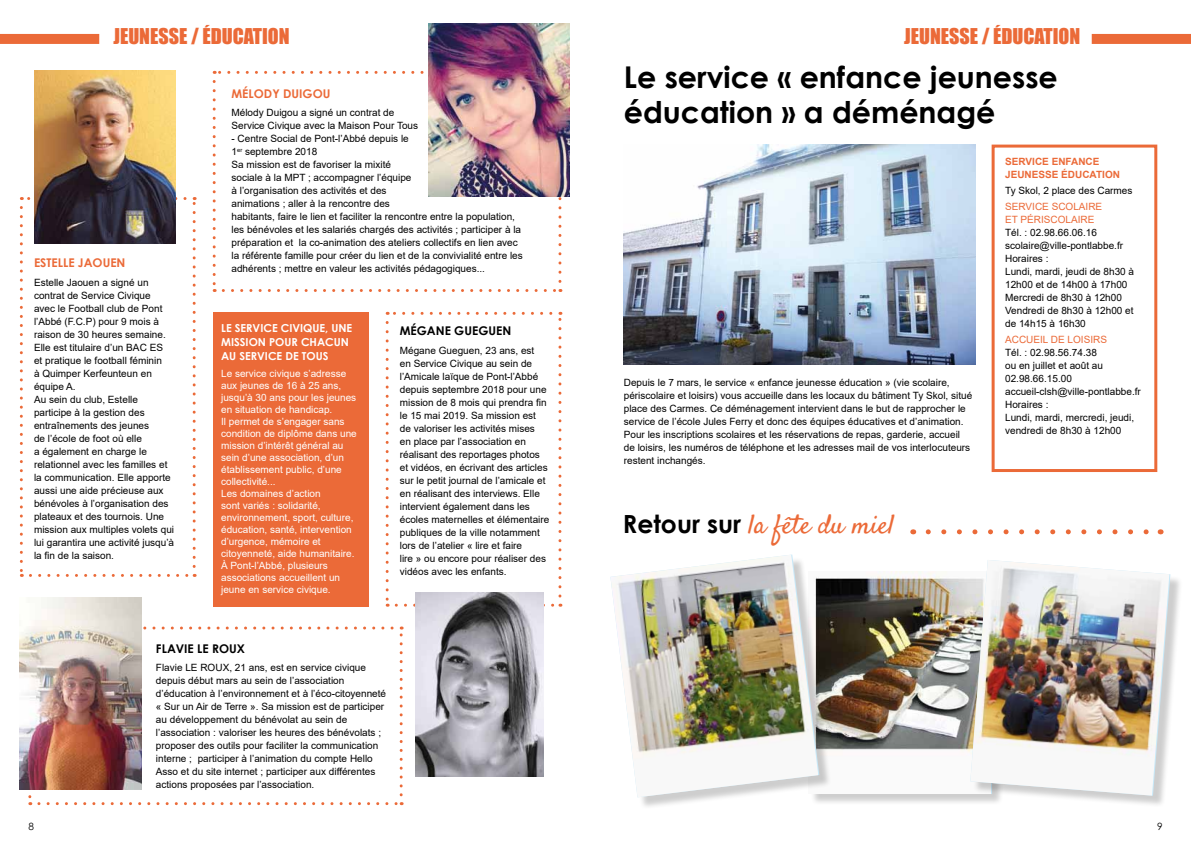
<style>
.page{position:relative;width:1191px;height:842px;background:#fff}
.page>*{position:absolute;margin:0;border:0;box-sizing:border-box;transform-origin:0 0}
.t1{font:700 30px/35px "Century Gothic";color:#000}
.t2{font:27px "Satisfy";color:#eb6a38}
.t3{font:20px "Impact";color:#eb6a38}
.t4{font:700 12px "Century Gothic";color:#eb6a38}
.t5{font:700 12px "Century Gothic";color:#000}
.t6{font:700 11px/14px "Century Gothic";color:#fff}
.t7{font:10px/13px "Arial";color:#000}
.t8{font:10px/12px "Arial";color:#fff}
.t9{font:10px/13px "Arial";color:#eb6a38}
.t10{font:700 10px/13px "Arial";color:#eb6a38}
.t11{font:10px "Century Gothic";color:#000}
.s1{font-family:"Century Gothic";font-weight:700;font-size:25px;color:#000}
</style>
<div class="page">
<svg style="left:28px;top:789px;width:3px;height:16px"></svg>
<svg style="left:39px;top:802px;width:363px;height:3px"></svg>
<svg style="left:400px;top:626px;width:3px;height:169px"></svg>
<svg style="left:141px;top:626px;width:251px;height:3px"></svg>
<img style="left:20px;top:598px;width:121px;height:191px">
<div style="left:0;top:34px;width:99px;height:10px;background:#eb6a38"></div>
<div style="left:1091px;top:34px;width:100px;height:10px;background:#eb6a38"></div>
<img style="left:624px;top:145px;width:351px;height:219px">
<svg style="left:20px;top:207px;width:3px;height:370px"></svg>
<svg style="left:30px;top:574px;width:165px;height:3px"></svg>
<svg style="left:193px;top:197px;width:3px;height:369px"></svg>
<svg style="left:21px;top:197px;width:164px;height:3px"></svg>
<img style="left:34px;top:71px;width:142px;height:173px">
<div style="left:213px;top:312px;width:156px;height:295px;background:#eb6a38"></div>
<svg style="left:213px;top:81px;width:3px;height:211px"></svg>
<svg style="left:223px;top:289px;width:338px;height:3px"></svg>
<svg style="left:558px;top:196px;width:3px;height:85px"></svg>
<svg style="left:214px;top:71px;width:210px;height:3px"></svg>
<img style="left:428px;top:24px;width:142px;height:172px">
<svg style="left:386px;top:322px;width:3px;height:285px"></svg>
<svg style="left:396px;top:604px;width:165px;height:3px"></svg>
<svg style="left:558px;top:312px;width:3px;height:284px"></svg>
<svg style="left:387px;top:312px;width:164px;height:3px"></svg>
<img style="left:415px;top:592px;width:128px;height:185px">
<div style="left:810px;top:573px;width:194px;height:233px;background:#000;opacity:.2"></div>
<img style="left:831px;top:571px;width:139px;height:222px">
<div style="left:612px;top:556px;width:219px;height:253px;background:#000;opacity:.2"></div>
<img style="left:610px;top:555px;width:208px;height:242px">
<div style="left:972px;top:562px;width:210px;height:246px;background:#000;opacity:.2"></div>
<img style="left:970px;top:560px;width:199px;height:236px">
<svg style="left:928px;top:529px;width:221px;height:5px"></svg>
<div style="left:991px;top:145px;width:166px;height:327px;border:3px solid #eb6a38"></div>
<h3 class="t3" style="left:113px;top:21px;width:178px">JEUNESSE / ÉDUCATION</h3>
<h3 class="t3" style="left:904px;top:21px;width:178px">JEUNESSE / ÉDUCATION</h3>
<h1 class="t1" style="left:624px;top:58px;width:435px">Le service « enfance jeunesse éducation » a déménagé</h1>
<p class="t4" style="left:231px;top:84px;width:100px">MÉLODY DUIGOU</p>
<p class="t7" style="left:231px;top:106px;width:188px">Mélody Duigou a signé un contrat de<br>Service Civique avec la Maison Pour Tous</p>
<p class="t7" style="left:231px;top:132px;width:293px">- Centre Social de Pont-l’Abbé depuis le<br>1<sup>er</sup> septembre 2018<br>Sa mission est de favoriser la mixité<br>sociale à la MPT ; accompagner l’équipe<br>à l’organisation des activités et des<br>animations ; aller à la rencontre des<br>habitants, faire le lien et faciliter la rencontre entre la population, les bénévoles et les salariés chargés des activités ; participer à la préparation et la co-animation des ateliers collectifs en lien avec la référente famille pour créer du lien et de la convivialité entre les adhérents ; mettre en valeur les activités pédagogiques...</p>
<p class="t10" style="left:1005px;top:155px;width:116px">SERVICE ENFANCE<br>JEUNESSE ÉDUCATION</p>
<p class="t7" style="left:1005px;top:184px;width:129px">Ty Skol, 2 place des Carmes</p>
<p class="t9" style="left:1005px;top:200px;width:99px">SERVICE SCOLAIRE<br>ET PÉRISCOLAIRE</p>
<p class="t7" style="left:1005px;top:226px;width:130px">Tél. : 02.98.66.06.16 scolaire@ville-pontlabbe.fr<br>Horaires :<br>Lundi, mardi, jeudi de 8h30 à<br>12h00 et de 14h00 à 17h00<br>Mercredi de 8h30 à 12h00<br>Vendredi de 8h30 à 12h00 et de 14h15 à 16h30</p>
<p class="t9" style="left:1005px;top:333px;width:103px">ACCUEIL DE LOISIRS</p>
<p class="t7" style="left:1005px;top:346px;width:137px">Tél. : 02.98.56.74.38<br>ou en juillet et août au<br>02.98.66.15.00 accueil-clsh@ville-pontlabbe.fr<br>Horaires :<br>Lundi, mardi, mercredi, jeudi, vendredi de 8h30 à 12h00</p>
<p class="t4" style="left:34px;top:253px;width:93px">ESTELLE JAOUEN</p>
<p class="t7" style="left:34px;top:276px;width:142px">Estelle Jaouen a signé un contrat de Service Civique avec le Football club de Pont l’Abbé (F.C.P) pour 9 mois à raison de 30 heures semaine.<br>Elle est titulaire d’un BAC ES<br>et pratique le football féminin<br>à Quimper Kerfeunteun en équipe A.<br>Au sein du club, Estelle participe à la gestion des entraînements des jeunes<br>de l’école de foot où elle<br>a également en charge le relationnel avec les familles et la communication. Elle apporte aussi une aide précieuse aux bénévoles à l’organisation des plateaux et des tournois. Une mission aux multiples volets qui lui garantira une activité jusqu’à la fin de la saison.</p>
<p class="t5" style="left:400px;top:322px;width:113px">MÉGANE GUEGUEN</p>
<p class="t7" style="left:400px;top:344px;width:151px">Mégane Gueguen, 23 ans, est<br>en Service Civique au sein de l’Amicale laïque de Pont-l’Abbé depuis septembre 2018 pour une mission de 8 mois qui prendra fin le 15 mai 2019. Sa mission est de valoriser les activités mises<br>en place par l’association en réalisant des reportages photos et vidéos, en écrivant des articles sur le petit journal de l’amicale et en réalisant des interviews. Elle intervient également dans les écoles maternelles et élémentaire publiques de la ville notamment lors de l’atelier « lire et faire<br>lire » ou encore pour réaliser des vidéos avec les enfants.</p>
<p class="t6" style="left:221px;top:320px;width:133px">LE SERVICE CIVIQUE, UNE<br>MISSION POUR CHACUN<br>AU SERVICE DE TOUS</p>
<p class="t8" style="left:221px;top:368px;width:137px">Le service civique s’adresse aux jeunes de 16 à 25 ans, jusqu’à 30 ans pour les jeunes en situation de handicap.<br>Il permet de s’engager sans condition de diplôme dans une mission d’intérêt général au sein d’une association, d’un établissement public, d’une collectivité...<br>Les domaines d’action<br>sont variés : solidarité, environnement, sport, culture, éducation, santé, intervention d’urgence, mémoire et citoyenneté, aide humanitaire.<br>À Pont-l’Abbé, plusieurs associations accueillent un jeune en service civique.</p>
<p class="t7" style="left:624px;top:376px;width:350px">Depuis le 7 mars, le service « enfance jeunesse éducation » (vie scolaire, périscolaire et loisirs) vous accueille dans les locaux du bâtiment Ty Skol, situé place des Carmes. Ce déménagement intervient dans le but de rapprocher le service de l’école Jules Ferry et donc des équipes éducatives et d’animation.<br>Pour les inscriptions scolaires et les réservations de repas, garderie, accueil de loisirs, les numéros de téléphone et les adresses mail de vos interlocuteurs restent inchangés.</p>
<h2 class="t2" style="left:623px;top:508px;width:273px"><span class="s1">Retour sur</span> la fête du miel</h2>
<p class="t5" style="left:156px;top:639px;width:91px">FLAVIE LE ROUX</p>
<p class="t7" style="left:156px;top:661px;width:232px">Flavie LE ROUX, 21 ans, est en service civique depuis début mars au sein de l’association d’éducation à l’environnement et à l’éco-citoyenneté « Sur un Air de Terre ». Sa mission est de participer au développement du bénévolat au sein de l’association : valoriser les heures des bénévolats ; proposer des outils pour faciliter la communication interne ; participer à l’animation du compte Hello Asso et du site internet ; participer aux différentes actions proposées par l’association.</p>
<p class="t11" style="left:28px;top:819px;width:7px">8</p>
<p class="t11" style="left:1157px;top:819px;width:7px">9</p>
</div>
